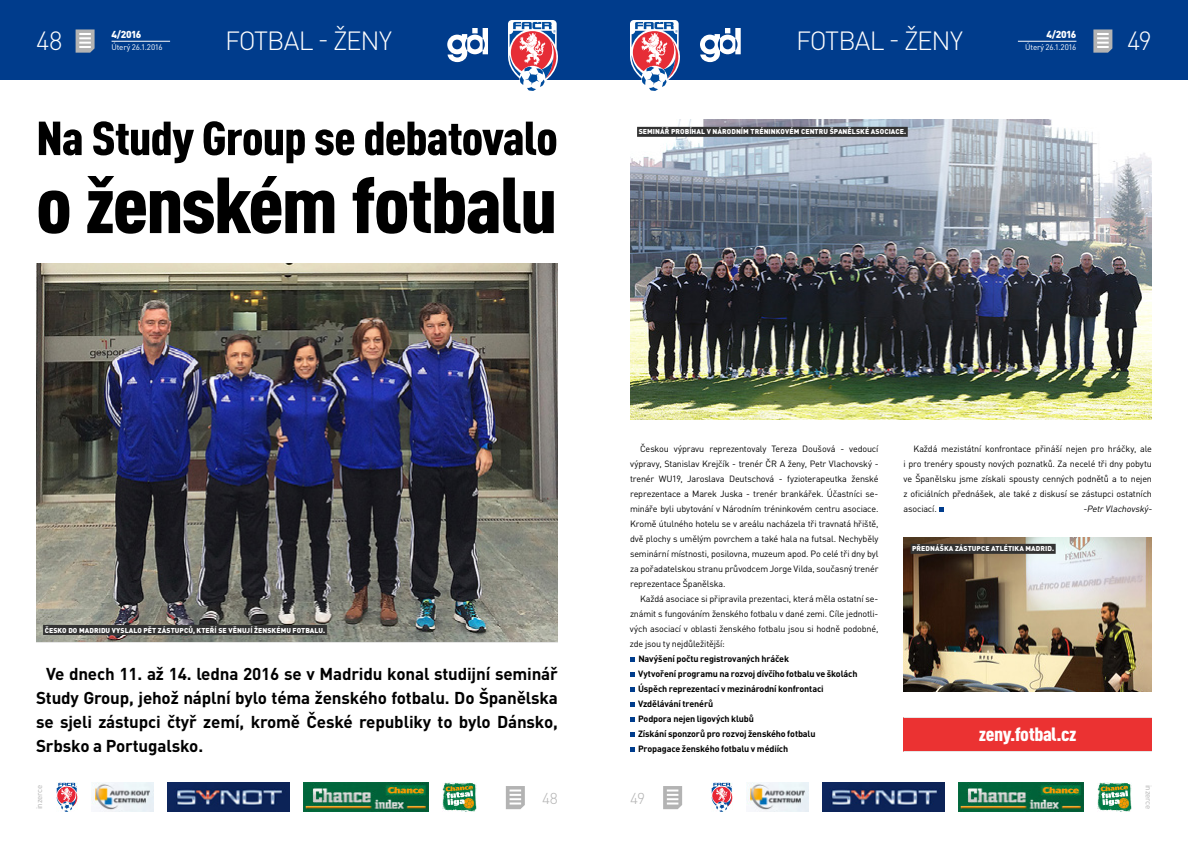
<style>
.page{position:relative;width:1188px;height:842px;background:#fff}
.page>*{position:absolute;margin:0;border:0;box-sizing:border-box;transform-origin:0 0}
.t1{font:900 condensed 78px "DIN Pro";letter-spacing:-.03em;color:#000;scale:1.1 1}
.t2{font:900 condensed 47px "DIN Pro";letter-spacing:-.02em;color:#000;scale:1.1 1}
.t3{font:300 26px "DIN Pro";letter-spacing:-.04em;color:#fff}
.t4{font:900 condensed 19px "DIN Pro";letter-spacing:-.02em;color:#fff;scale:1.1 1}
.t5{font:700 17px/24px "DIN Pro";letter-spacing:-.01em;color:#000;text-align:justify}
.t6{font:300 15.6px "DIN Pro";color:#b3b3b3}
.t7{font:900 10px "DIN Pro";letter-spacing:-.055em;color:#fff}
.t8{font:9px/15px "DIN Pro";letter-spacing:-.02em;color:#000;text-align:justify}
.t9{font:700 9px/15px "DIN Pro";letter-spacing:-.015em;color:#000}
.t10{font:italic 9px "DIN Pro";color:#000}
.t11{font:8px "DIN Pro";letter-spacing:-.025em;color:#fff}
.t12{font:8px "DIN Pro";letter-spacing:-.025em;color:#b3b3b3}
.t13{font:900 7px "DIN Pro";letter-spacing:.01em;color:#fff}
</style>
<div class="page">
<div style="left:594px;top:0;width:594px;height:80px;background:#003c8c"></div>
<div style="left:0;top:0;width:594px;height:80px;background:#003c8c"></div>
<svg style="left:700px;top:28px;width:41px;height:34px"></svg>
<svg style="left:1093px;top:29px;width:19px;height:24px"></svg>
<svg style="left:447px;top:28px;width:41px;height:34px"></svg>
<svg style="left:76px;top:29px;width:19px;height:24px"></svg>
<svg style="left:663px;top:786px;width:19px;height:23px"></svg>
<svg style="left:506px;top:786px;width:19px;height:23px"></svg>
<svg style="left:508px;top:20px;width:50px;height:71px"></svg>
<svg style="left:630px;top:20px;width:50px;height:71px"></svg>
<img style="left:56px;top:782px;width:21px;height:30px">
<img style="left:91px;top:782px;width:62px;height:30px">
<img style="left:303px;top:782px;width:125px;height:30px">
<img style="left:712px;top:782px;width:21px;height:30px">
<img style="left:442px;top:782px;width:34px;height:30px">
<img style="left:1098px;top:782px;width:34px;height:30px">
<img style="left:167px;top:782px;width:122px;height:30px">
<img style="left:747px;top:782px;width:62px;height:30px">
<img style="left:959px;top:782px;width:125px;height:30px">
<img style="left:823px;top:782px;width:122px;height:30px">
<hr style="left:1018px;top:41px;width:58px;height:1px;background:#fff">
<hr style="left:112px;top:41px;width:58px;height:1px;background:#fff">
<div style="left:904px;top:717px;width:248px;height:35px;background:#eb3232"></div>
<hr style="left:904px;top:717px;width:248px;height:1px;background:#e6e6e6">
<hr style="left:904px;top:751px;width:248px;height:1px;background:#e6e6e6">
<img style="left:630px;top:119px;width:522px;height:301px">
<div style="left:637px;top:127px;width:271px;height:10px;background:#333"></div>
<svg style="left:630px;top:657px;width:5px;height:5px"></svg>
<svg style="left:630px;top:672px;width:5px;height:5px"></svg>
<svg style="left:630px;top:687px;width:5px;height:5px"></svg>
<svg style="left:630px;top:702px;width:5px;height:5px"></svg>
<svg style="left:630px;top:717px;width:5px;height:5px"></svg>
<svg style="left:630px;top:732px;width:5px;height:5px"></svg>
<svg style="left:630px;top:747px;width:5px;height:5px"></svg>
<svg style="left:939px;top:507px;width:4px;height:5px"></svg>
<img style="left:36px;top:263px;width:522px;height:379px">
<div style="left:43px;top:625px;width:284px;height:10px;background:#333"></div>
<img style="left:904px;top:537px;width:248px;height:155px">
<div style="left:911px;top:544px;width:145px;height:10px;background:#333"></div>
<h3 class="t3" style="left:36px;top:23px;width:28px">48</h3>
<p class="t7" style="left:112px;top:28px;width:31px">4/2016</p>
<p class="t11" style="left:112px;top:42px;width:53px">Úterý 26.1.2016</p>
<h3 class="t3" style="left:225px;top:23px;width:168px">FOTBAL - ŽENY</h3>
<h3 class="t3" style="left:796px;top:23px;width:168px">FOTBAL - ŽENY</h3>
<h2 class="t2" style="left:36px;top:109px;width:476px">Na Study Group se debatovalo</h2>
<h1 class="t1" style="left:36px;top:157px;width:476px">o ženském fotbalu</h1>
<p class="t13" style="left:639px;top:127px;width:269px">SEMINÁŘ PROBÍHAL V NÁRODNÍM TRÉNINKOVÉM CENTRU ŠPANĚLSKÉ ASOCIACE.</p>
<p class="t7" style="left:1047px;top:28px;width:31px">4/2016</p>
<p class="t11" style="left:1025px;top:42px;width:53px">Úterý 26.1.2016</p>
<h3 class="t3" style="left:1127px;top:23px;width:26px">49</h3>
<p class="t13" style="left:45px;top:625px;width:282px">ČESKO DO MADRIDU VYSLALO PĚT ZÁSTUPCŮ, KTEŘÍ SE VĚNUJÍ ŽENSKÉMU FOTBALU.</p>
<h3 class="t5" style="left:36px;top:661px;width:524px;text-indent:10px">Ve dnech 11. až 14. ledna 2016 se v Madridu konal studijní seminář Study Group, jehož náplní bylo téma ženského fotbalu. Do Španělska se sjeli zástupci čtyř zemí, kromě České republiky to bylo Dánsko, Srbsko a Portugalsko.</h3>
<p class="t8" style="left:630px;top:441px;width:250px;text-indent:10px">Českou výpravu reprezentovaly Tereza Doušová - vedoucí výpravy, Stanislav Krejčík - trenér ČR A ženy, Petr Vlachovský - trenér WU19, Jaroslava Deutschová - fyzioterapeutka ženské reprezentace a Marek Juska - trenér brankářek. Účastníci se&shy;mináře byli ubytování v Národním tréninkovém centru asociace.<br>Kromě útulného hotelu se v areálu nacházela tři travnatá hřiště, dvě plochy s umělým povrchem a také hala na futsal. Nechyběly seminární místnosti, posilovna, muzeum apod. Po celé tři dny byl za pořadatelskou stranu průvodcem Jorge Vilda, současný trenér reprezentace Španělska.</p>
<p class="t8" style="left:630px;top:591px;width:250px;text-indent:10px">Každá asociace si připravila prezentaci, která měla ostatní se&shy;známit s fungováním ženského fotbalu v dané zemi. Cíle jednotli&shy;vých asociací v oblasti ženského fotbalu jsou si hodně podobné, zde jsou ty nejdůležitější:</p>
<p class="t9" style="left:638px;top:651px;width:221px">Navýšení počtu registrovaných hráček<br>Vytvoření programu na rozvoj dívčího fotbalu ve školách Úspěch reprezentací v mezinárodní konfrontaci Vzdělávání trenérů<br>Podpora nejen ligových klubů<br>Získání sponzorů pro rozvoj ženského fotbalu Propagace ženského fotbalu v médiích</p>
<p class="t12" style="left:34px;top:809px;width:26px;rotate:-90deg">inzerce</p>
<h3 class="t6" style="left:542px;top:787px;width:17px">48</h3>
<h3 class="t6" style="left:630px;top:787px;width:17px">49</h3>
<p class="t8" style="left:904px;top:441px;width:250px;text-indent:10px">Každá mezistátní konfrontace přináší nejen pro hráčky, ale i pro trenéry spousty nových poznatků. Za necelé tři dny pobytu ve Španělsku jsme získali spousty cenných podnětů a to nejen z oficiálních přednášek, ale také z diskusí se zástupci ostatních asociací.</p>
<p class="t10" style="left:1083px;top:503px;width:72px">-PetrVlachovský-</p>
<p class="t13" style="left:912px;top:544px;width:143px">PŘEDNÁŠKA ZÁSTUPCE ATLÉTIKA MADRID.</p>
<h3 class="t4" style="left:979px;top:722px;width:90px">zeny.fotbal.cz</h3>
<p class="t12" style="left:1154px;top:785px;width:26px;rotate:90deg">inzerce</p>
</div>
